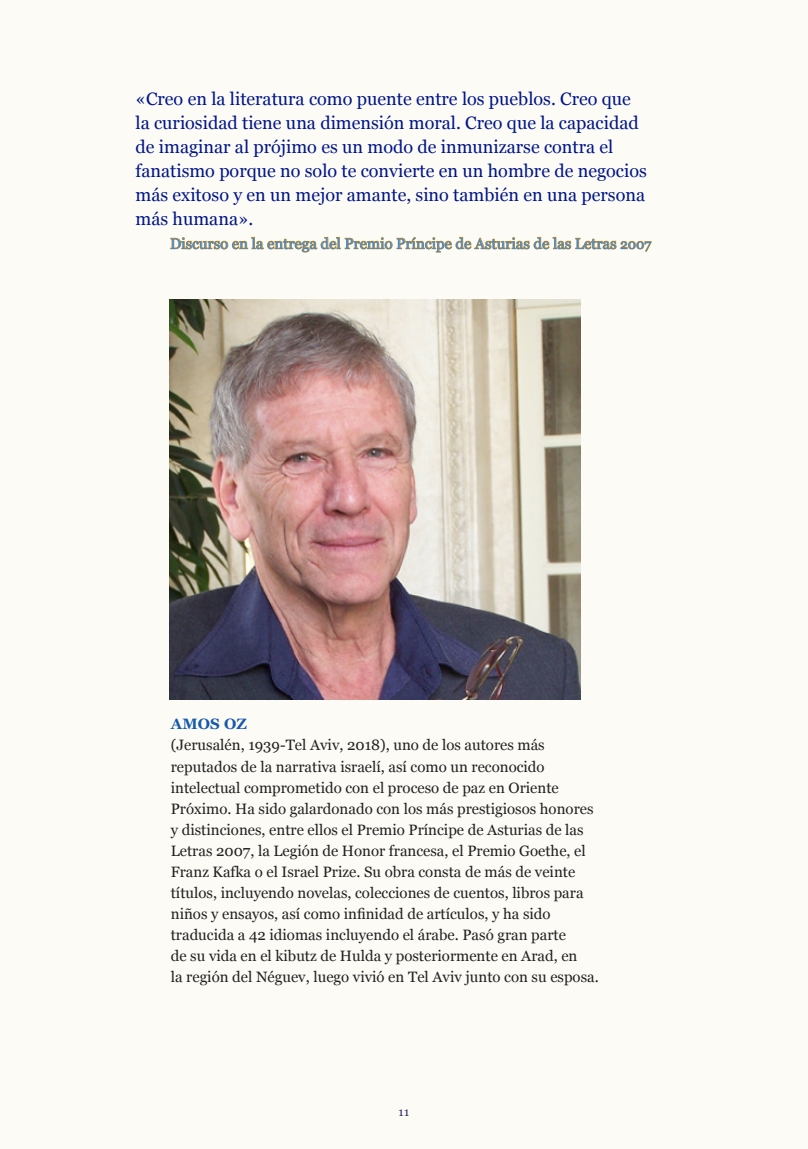
<style>
.page{position:relative;width:808px;height:1149px;background:#fff}
.page>*{position:absolute;margin:0;border:0;box-sizing:border-box;transform-origin:0 0}
.t1{font:18px/24px "Georgia";color:#001589}
.Texto{font:15px/21px "Georgia";color:#231f20}
.t2{font:15px "Georgia";color:#3f88da}
.Sinopsis{font:700 15px "Georgia";letter-spacing:.01em;color:#1559a9}
.t3{font:12px "Georgia";color:#2b296c}
.s1{font-size:13.5px}
</style>
<div class="page">
<div style="left:0;top:0;width:808px;height:1148px;background:#fcfbf6"></div>
<img style="left:169px;top:300px;width:411px;height:399px">
<svg style="left:170px;top:237px;width:481px;height:15px"></svg>
<p class="t1" style="left:136px;top:86px;width:513px">«Creo en la literatura como puente entre los pueblos. Creo que la curiosidad tiene una dimensión moral. Creo que la capacidad de imaginar al prójimo es un modo de inmunizarse contra el fanatismo porque no solo te convierte en un hombre de negocios más exitoso y en un mejor amante, sino también en una persona más humana».</p>
<p class="t2" style="left:170px;top:232px;width:483px">Discurso en la entrega del Premio Príncipe de Asturias de las Letras <span class="s1">2007</span></p>
<p class="Sinopsis" style="left:171px;top:712px;width:78px">AMOS OZ</p>
<p class="Texto" style="left:171px;top:734px;width:429px">(Jerusalén, 1939-Tel Aviv, 2018), uno de los autores más reputados de la narrativa israelí, así como un reconocido intelectual comprometido con el proceso de paz en Oriente Próximo. Ha sido galardonado con los más prestigiosos honores y distinciones, entre ellos el Premio Príncipe de Asturias de las Letras 2007, la Legión de Honor francesa, el Premio Goethe, el Franz Kafka o el Israel Prize. Su obra consta de más de veinte títulos, incluyendo novelas, colecciones de cuentos, libros para niños y ensayos, así como infinidad de artículos, y ha sido traducida a 42 idiomas incluyendo el árabe. Pasó gran parte<br>de su vida en el kibutz de Hulda y posteriormente en Arad, en<br>la región del Néguev, luego vivió en Tel Aviv junto con su esposa.</p>
<p class="t3" style="left:398px;top:1102px;width:12px">11</p>
</div>
